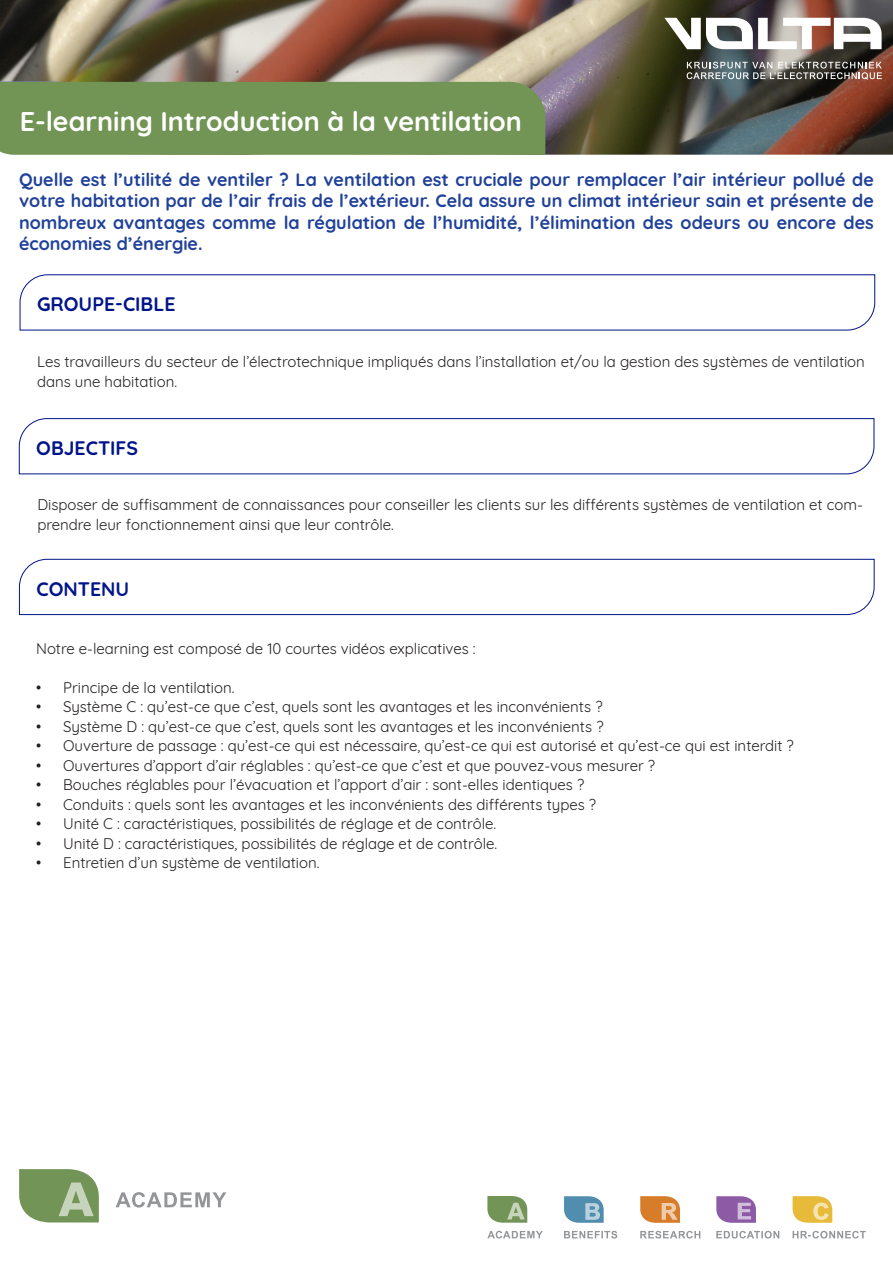
<style>
.page{position:relative;width:893px;height:1263px;background:#fff}
.page>*{position:absolute;margin:0;border:0;box-sizing:border-box;transform-origin:0 0}
.t1{font:700 27px "Quicksand";color:#fff}
.t2{font:700 19.5px "Quicksand";color:#001489}
.Hoofdtitel{font:700 18px/21.6px "Quicksand";color:#20419a;text-align:justify}
.algemene_tekst{font:15px/19.5px "Quicksand";color:#231f20}
.Bulletpoints{font:15px "Quicksand";color:#231f20}
</style>
<div class="page">
<img style="left:0;top:0;width:57px;height:81px">
<img style="left:57px;top:0;width:836px;height:155px">
<div style="left:0;top:82px;width:545px;height:73px;background:#729556"></div>
<svg style="left:19px;top:274px;width:856px;height:57px"></svg>
<svg style="left:19px;top:559px;width:856px;height:56px"></svg>
<svg style="left:19px;top:418px;width:856px;height:56px"></svg>
<svg style="left:19px;top:1169px;width:80px;height:53px"></svg>
<svg style="left:116px;top:1192px;width:110px;height:15px"></svg>
<svg style="left:487px;top:1196px;width:40px;height:27px"></svg>
<svg style="left:487px;top:1231px;width:56px;height:7px"></svg>
<svg style="left:564px;top:1196px;width:40px;height:27px"></svg>
<svg style="left:564px;top:1231px;width:53px;height:7px"></svg>
<svg style="left:640px;top:1196px;width:40px;height:27px"></svg>
<svg style="left:640px;top:1231px;width:60px;height:7px"></svg>
<svg style="left:716px;top:1196px;width:40px;height:27px"></svg>
<svg style="left:716px;top:1231px;width:63px;height:7px"></svg>
<svg style="left:793px;top:1196px;width:39px;height:27px"></svg>
<svg style="left:793px;top:1231px;width:73px;height:7px"></svg>
<svg style="left:687px;top:62px;width:195px;height:18px"></svg>
<svg style="left:664px;top:18px;width:218px;height:31px"></svg>
<p class="t1" style="left:20px;top:99px;width:504px">E-learning Introduction à la ventilation</p>
<p class="Hoofdtitel" style="left:19px;top:167px;width:856px">Quelle est l’utilité de ventiler ? La ventilation est cruciale pour remplacer l’air intérieur pollué de votre habitation par de l’air frais de l’extérieur. Cela assure un climat intérieur sain et présente de nombreux avantages comme la régulation de l’humidité, l’élimination des odeurs ou encore des économies d’énergie.</p>
<p class="t2" style="left:37px;top:288px;width:140px">GROUPE-CIBLE</p>
<p class="algemene_tekst" style="left:37px;top:351px;width:829px">Les travailleurs du secteur de l’électrotechnique impliqués dans l’installation et/ou la gestion des systèmes de ventilation dans une habitation.</p>
<p class="t2" style="left:36px;top:432px;width:103px">OBJECTIFS</p>
<p class="algemene_tekst" style="left:37px;top:493px;width:827px">Disposer de suffisamment de connaissances pour conseiller les clients sur les différents systèmes de ventilation et com&shy;prendre leur fonctionnement ainsi que leur contrôle.</p>
<p class="t2" style="left:36px;top:573px;width:94px">CONTENU</p>
<p class="Bulletpoints" style="left:36px;top:637px;width:441px">Notre e-learning est composé de 10 courtes vidéos explicatives :</p>
<p class="algemene_tekst" style="left:36px;top:676px;width:200px">• Principe de la ventilation.</p>
<p class="algemene_tekst" style="left:36px;top:695px;width:568px">• Système C : qu’est-ce que c’est, quels sont les avantages et les inconvénients ?</p>
<p class="algemene_tekst" style="left:36px;top:715px;width:569px">• Système D : qu’est-ce que c’est, quels sont les avantages et les inconvénients ?</p>
<p class="algemene_tekst" style="left:36px;top:734px;width:759px">• Ouverture de passage : qu’est-ce qui est nécessaire, qu’est-ce qui est autorisé et qu’est-ce qui est interdit ?</p>
<p class="algemene_tekst" style="left:36px;top:754px;width:620px">• Ouvertures d’apport d’air réglables : qu’est-ce que c’est et que pouvez-vous mesurer ?</p>
<p class="algemene_tekst" style="left:36px;top:773px;width:550px">• Bouches réglables pour l’évacuation et l’apport d’air : sont-elles identiques ?</p>
<p class="algemene_tekst" style="left:36px;top:793px;width:561px">• Conduits : quels sont les avantages et les inconvénients des différents types ?</p>
<p class="algemene_tekst" style="left:36px;top:812px;width:461px">• Unité C : caractéristiques, possibilités de réglage et de contrôle.</p>
<p class="algemene_tekst" style="left:36px;top:832px;width:462px">• Unité D : caractéristiques, possibilités de réglage et de contrôle.</p>
<p class="algemene_tekst" style="left:36px;top:851px;width:285px">• Entretien d’un système de ventilation.</p>
</div>
